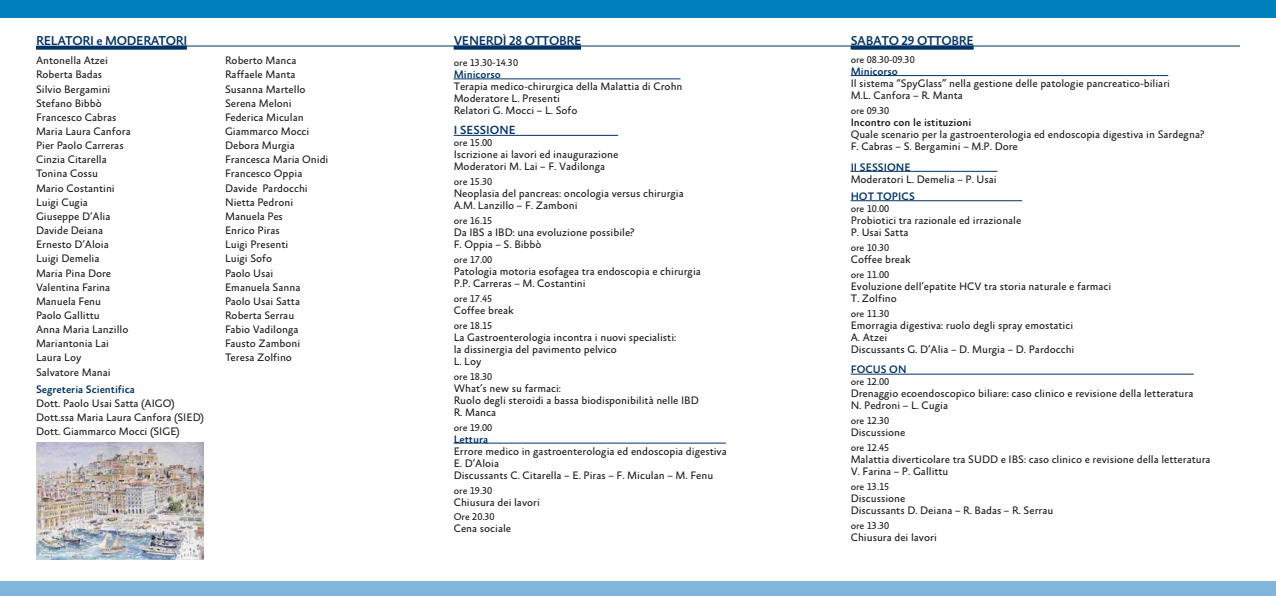
<style>
.page{position:relative;width:1276px;height:596px;background:#fff}
.page>*{position:absolute;margin:0;border:0;box-sizing:border-box;transform-origin:0 0}
.t1{font:500 13px "Absara Sans TF";letter-spacing:-.025em;color:#003268}
.t2{font:500 12px "Absara Sans TF";color:#003268}
.t3{font:11px/14.1px "Absara Sans TF";color:#1d1d1b}
.t4{font:500 11px "Absara Sans TF";color:#003268}
.t5{font:500 11px "Absara Sans TF";color:#1d1d1b}
.t6{font:10px "Absara Sans TF";color:#1d1d1b}
.s1{font-size:11px}
</style>
<div class="page">
<svg style="left:454px;top:47px;width:127px;height:3px"></svg>
<hr style="left:162px;top:46px;width:1078px;height:1px;background:#003268">
<hr style="left:850px;top:75px;width:318px;height:1px;background:#003268">
<hr style="left:454px;top:135px;width:164px;height:1px;background:#003268">
<hr style="left:454px;top:78px;width:226px;height:1px;background:#003268">
<hr style="left:454px;top:442px;width:272px;height:1px;background:#003268">
<hr style="left:850px;top:171px;width:147px;height:1px;background:#003268">
<hr style="left:850px;top:200px;width:172px;height:1px;background:#003268">
<hr style="left:850px;top:373px;width:343px;height:1px;background:#003268">
<svg style="left:36px;top:46px;width:151px;height:4px"></svg>
<svg style="left:850px;top:46px;width:123px;height:4px"></svg>
<img style="left:36px;top:442px;width:167px;height:117px">
<div style="left:0;top:0;width:1276px;height:18px;background:#007fbf"></div>
<div style="left:0;top:581px;width:1276px;height:14px;background:#80b5dc"></div>
<p class="t1" style="left:36px;top:34px;width:153px">RELATORI e MODERATORI</p>
<p class="t3" style="left:36px;top:54px;width:96px">Antonella Atzei<br>Roberta Badas<br>Silvio Bergamini<br>Stefano Bibbò<br>Francesco Cabras<br>Maria Laura Canfora<br>Pier Paolo Carreras<br>Cinzia Citarella<br>Tonina Cossu<br>Mario Costantini<br>Luigi Cugia<br>Giuseppe D’Alia<br>Davide Deiana<br>Ernesto D’Aloia<br>Luigi Demelia<br>Maria Pina Dore<br>Valentina Farina<br>Manuela Fenu<br>Paolo Gallittu<br>Anna Maria Lanzillo<br>Mariantonia Lai<br>Laura Loy<br>Salvatore Manai</p>
<p class="t3" style="left:225px;top:54px;width:105px">Roberto Manca<br>Raffaele Manta<br>Susanna Martello<br>Serena Meloni<br>Federica Miculan<br>Giammarco Mocci<br>Debora Murgia<br>Francesca Maria Onidi<br>Francesco Oppia<br>Davide Pardocchi<br>Nietta Pedroni<br>Manuela Pes<br>Enrico Piras<br>Luigi Presenti<br>Luigi Sofo<br>Paolo Usai<br>Emanuela Sanna<br>Paolo Usai Satta<br>Roberta Serrau<br>Fabio Vadilonga<br>Fausto Zamboni<br>Teresa Zolfino</p>
<p class="t4" style="left:36px;top:383px;width:100px">Segreteria Scientifica</p>
<p class="t3" style="left:36px;top:397px;width:170px">Dott. Paolo Usai Satta (AIGO)<br>Dott.ssa Maria Laura Canfora (SIED)<br>Dott. Giammarco Mocci (SIGE)</p>
<p class="t1" style="left:454px;top:34px;width:129px">VENERDÌ 28 OTTOBRE</p>
<p class="t6" style="left:454px;top:57px;width:66px">ore 13.30<span class="s1">-</span>14.30</p>
<p class="t4" style="left:454px;top:68px;width:49px">Minicorso</p>
<p class="t3" style="left:454px;top:81px;width:230px;line-height:12px">Terapia medico-chirurgica della Malattia di Crohn<br>Moderatore L. Presenti<br>Relatori G. Mocci – L. Sofo</p>
<p class="t2" style="left:454px;top:124px;width:63px">I SESSIONE</p>
<p class="t6" style="left:454px;top:138px;width:40px">ore 15.00</p>
<p class="t3" style="left:454px;top:149px;width:166px;line-height:12px">Iscrizione ai lavori ed inaugurazione<br>Moderatori M. Lai – F. Vadilonga</p>
<p class="t6" style="left:454px;top:177px;width:40px">ore 15.30</p>
<p class="t3" style="left:454px;top:188px;width:232px;line-height:12px">Neoplasia del pancreas: oncologia versus chirurgia<br>A.M. Lanzillo – F. Zamboni</p>
<p class="t6" style="left:454px;top:215px;width:40px">ore 16.15</p>
<p class="t3" style="left:454px;top:227px;width:182px;line-height:12px">Da IBS a IBD: una evoluzione possibile?<br>F. Oppia – S. Bibbò</p>
<p class="t6" style="left:454px;top:254px;width:40px">ore 17.00</p>
<p class="t3" style="left:454px;top:266px;width:249px;line-height:12px">Patologia motoria esofagea tra endoscopia e chirurgia<br>P.P. Carreras – M. Costantini</p>
<p class="t6" style="left:454px;top:293px;width:40px">ore 17.45</p>
<p class="t3" style="left:454px;top:303px;width:62px">Coffee break</p>
<p class="t6" style="left:454px;top:320px;width:40px">ore 18.15</p>
<p class="t3" style="left:454px;top:331px;width:224px;line-height:12px">La Gastroenterologia incontra i nuovi specialisti: la dissinergia del pavimento pelvico<br>L. Loy</p>
<p class="t6" style="left:454px;top:371px;width:40px">ore 18.30</p>
<p class="t3" style="left:454px;top:382px;width:247px;line-height:12px">What’s new su farmaci:<br>Ruolo degli steroidi a bassa biodisponibilità nelle IBD<br>R. Manca</p>
<p class="t6" style="left:454px;top:422px;width:40px">ore 19.00</p>
<p class="t4" style="left:454px;top:433px;width:36px">Lettura</p>
<p class="t3" style="left:454px;top:445px;width:275px;line-height:12px">Errore medico in gastroenterologia ed endoscopia digestiva<br>E. D’Aloia<br>Discussants C. Citarella – E. Piras – F. Miculan – M. Fenu</p>
<p class="t6" style="left:454px;top:484px;width:40px">ore 19.30</p>
<p class="t3" style="left:454px;top:495px;width:88px">Chiusura dei lavori</p>
<p class="t6" style="left:454px;top:511px;width:42px">Ore 20.30</p>
<p class="t3" style="left:454px;top:522px;width:59px">Cena sociale</p>
<p class="t1" style="left:850px;top:34px;width:125px">SABATO 29 OTTOBRE</p>
<p class="t6" style="left:850px;top:54px;width:66px">ore 08.30-09.30</p>
<p class="t4" style="left:850px;top:66px;width:49px">Minicorso</p>
<p class="t3" style="left:850px;top:78px;width:321px;line-height:12px">Il sistema “SpyGlass” nella gestione delle patologie pancreatico-biliari<br>M.L. Canfora – R. Manta</p>
<p class="t6" style="left:850px;top:105px;width:40px">ore 09.30</p>
<p class="t5" style="left:850px;top:116px;width:122px">Incontro con le istituzioni</p>
<p class="t3" style="left:850px;top:129px;width:355px;line-height:12px">Quale scenario per la gastroenterologia ed endoscopia digestiva in Sardegna?<br>F. Cabras – S. Bergamini – M.P. Dore</p>
<p class="t4" style="left:850px;top:161px;width:62px">II SESSIONE</p>
<p class="t3" style="left:850px;top:172px;width:148px">Moderatori L. Demelia – P. Usai</p>
<p class="t4" style="left:850px;top:191px;width:66px">HOT TOPICS</p>
<p class="t6" style="left:850px;top:203px;width:40px">ore 10.00</p>
<p class="t3" style="left:850px;top:215px;width:172px;line-height:12px">Probiotici tra razionale ed irrazionale<br>P. Usai Satta</p>
<p class="t6" style="left:850px;top:242px;width:40px">ore 10.30</p>
<p class="t3" style="left:850px;top:253px;width:62px">Coffee break</p>
<p class="t6" style="left:850px;top:269px;width:40px">ore 11.00</p>
<p class="t3" style="left:850px;top:280px;width:262px;line-height:12px">Evoluzione dell’epatite HCV tra storia naturale e farmaci<br>T. Zolfino</p>
<p class="t6" style="left:850px;top:308px;width:40px">ore 11.30</p>
<p class="t3" style="left:850px;top:319px;width:225px;line-height:12px">Emorragia digestiva: ruolo degli spray emostatici<br>A. Atzei<br>Discussants G. D’Alia – D. Murgia – D. Pardocchi</p>
<p class="t4" style="left:850px;top:364px;width:57px">FOCUS ON</p>
<p class="t6" style="left:850px;top:376px;width:40px">ore 12.00</p>
<p class="t3" style="left:850px;top:388px;width:344px;line-height:12px">Drenaggio ecoendoscopico biliare: caso clinico e revisione della letteratura<br>N. Pedroni – L. Cugia</p>
<p class="t6" style="left:850px;top:415px;width:40px">ore 12.30</p>
<p class="t3" style="left:850px;top:426px;width:56px">Discussione</p>
<p class="t6" style="left:850px;top:442px;width:40px">ore 12.45</p>
<p class="t3" style="left:850px;top:453px;width:361px;line-height:12px">Malattia diverticolare tra SUDD e IBS: caso clinico e revisione della letteratura<br>V. Farina – P. Gallittu</p>
<p class="t6" style="left:850px;top:481px;width:40px">ore 13.15</p>
<p class="t3" style="left:850px;top:492px;width:204px;line-height:12px">Discussione<br>Discussants D. Deiana – R. Badas – R. Serrau</p>
<p class="t6" style="left:850px;top:520px;width:40px">ore 13.30</p>
<p class="t3" style="left:850px;top:530px;width:88px">Chiusura dei lavori</p>
</div>
